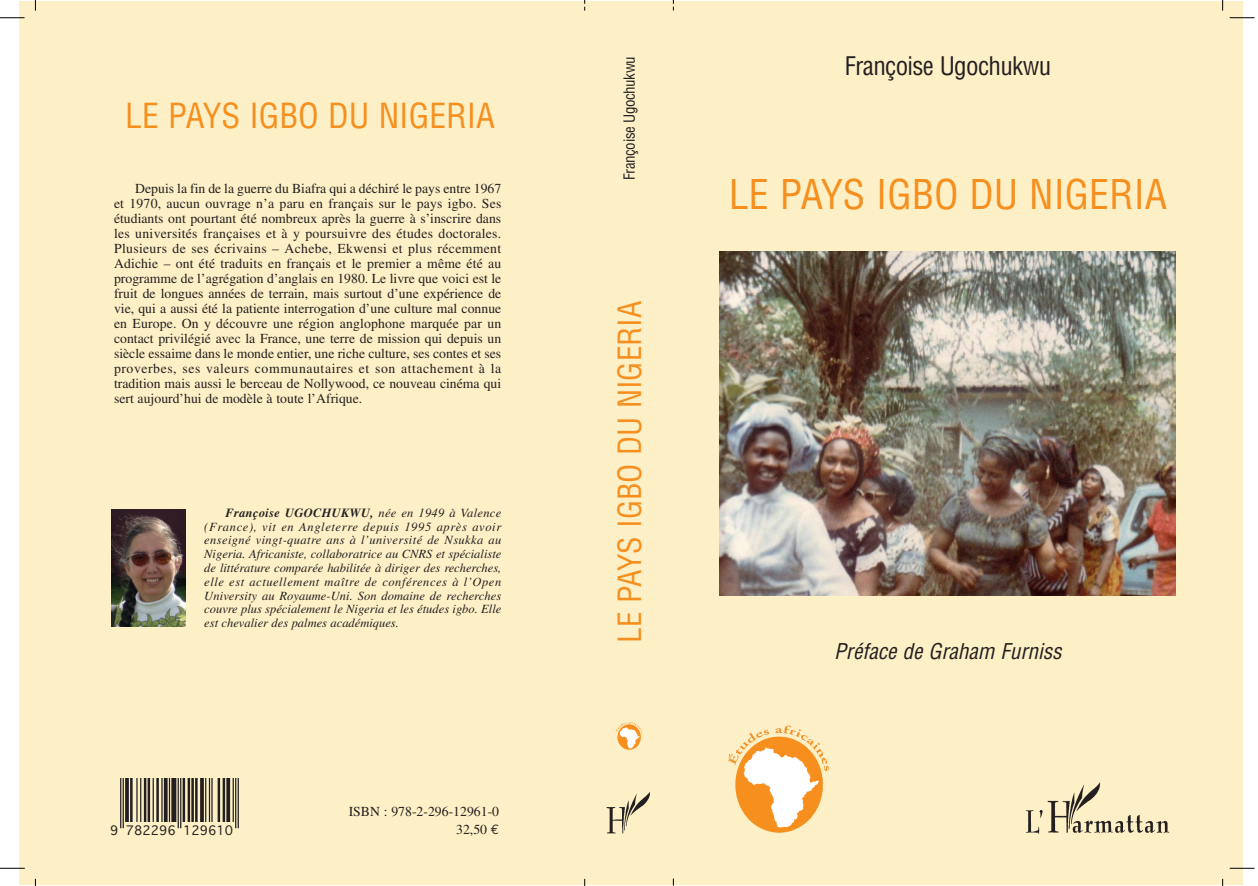
<style>
.page{position:relative;width:1258px;height:886px;background:#fff}
.page>*{position:absolute;margin:0;border:0;box-sizing:border-box;transform-origin:0 0}
.t1{font:condensed 40px "Helvetica";color:#f68f1e}
.t2{font:condensed 33.75px "Helvetica";color:#f68f1e}
.t3{font:condensed 31.25px "Helvetica";color:#f68f1e}
.t4{font:condensed 25px "Helvetica";letter-spacing:-.025em;color:#231f20}
.t5{font:italic condensed 21.25px "Helvetica";color:#231f20}
.t6{font:condensed 15px "Helvetica";letter-spacing:-.025em;color:#231f20}
.t7{font:13.75px/15px "Times";color:#231f20;text-align:justify}
.t8{font:italic 12.5px/13.8px "Times";color:#231f20;text-align:justify}
.t9{font:12.5px "Geneva";color:#231f20}
.s1{font-weight:700}
.s2{font-family:"Euro Mono"}
</style>
<div class="page">
<div style="left:20px;top:1px;width:1223px;height:884px;background:#fef0c6"></div>
<svg style="left:0;top:18px;width:25px;height:1px"></svg>
<svg style="left:0;top:868px;width:25px;height:1px"></svg>
<svg style="left:1230px;top:18px;width:24px;height:1px"></svg>
<svg style="left:1230px;top:868px;width:24px;height:1px"></svg>
<img style="left:1025px;top:782px;width:145px;height:52px">
<img style="left:606px;top:792px;width:44px;height:41px">
<hr style="left:120px;top:779px;width:1px;height:49px;background:#231f20">
<hr style="left:123px;top:779px;width:1px;height:49px;background:#231f20">
<hr style="left:125px;top:779px;width:1px;height:43px;background:#231f20">
<hr style="left:126px;top:779px;width:2px;height:43px;background:#231f20">
<hr style="left:128px;top:779px;width:1px;height:43px;background:#231f20">
<hr style="left:130px;top:779px;width:1px;height:43px;background:#231f20">
<hr style="left:131px;top:779px;width:2px;height:43px;background:#231f20">
<hr style="left:136px;top:779px;width:2px;height:43px;background:#231f20">
<hr style="left:140px;top:779px;width:1px;height:43px;background:#231f20">
<hr style="left:144px;top:779px;width:1px;height:43px;background:#231f20">
<hr style="left:145px;top:779px;width:1px;height:43px;background:#231f20">
<hr style="left:148px;top:779px;width:1px;height:43px;background:#231f20">
<hr style="left:149px;top:779px;width:1px;height:43px;background:#231f20">
<hr style="left:153px;top:779px;width:1px;height:43px;background:#231f20">
<hr style="left:156px;top:779px;width:2px;height:43px;background:#231f20">
<hr style="left:158px;top:779px;width:1px;height:43px;background:#231f20">
<hr style="left:161px;top:779px;width:2px;height:43px;background:#231f20">
<hr style="left:164px;top:779px;width:1px;height:43px;background:#231f20">
<hr style="left:165px;top:779px;width:1px;height:43px;background:#231f20">
<hr style="left:166px;top:779px;width:2px;height:43px;background:#231f20">
<hr style="left:169px;top:779px;width:1px;height:43px;background:#231f20">
<hr style="left:171px;top:779px;width:2px;height:43px;background:#231f20">
<hr style="left:173px;top:779px;width:1px;height:43px;background:#231f20">
<hr style="left:174px;top:779px;width:1px;height:43px;background:#231f20">
<hr style="left:175px;top:779px;width:1px;height:43px;background:#231f20">
<hr style="left:178px;top:779px;width:1px;height:49px;background:#231f20">
<hr style="left:180px;top:779px;width:1px;height:49px;background:#231f20">
<hr style="left:183px;top:779px;width:1px;height:43px;background:#231f20">
<hr style="left:184px;top:779px;width:1px;height:43px;background:#231f20">
<hr style="left:188px;top:779px;width:1px;height:43px;background:#231f20">
<hr style="left:189px;top:779px;width:1px;height:43px;background:#231f20">
<hr style="left:191px;top:779px;width:2px;height:43px;background:#231f20">
<hr style="left:193px;top:779px;width:1px;height:43px;background:#231f20">
<hr style="left:195px;top:779px;width:1px;height:43px;background:#231f20">
<hr style="left:196px;top:779px;width:2px;height:43px;background:#231f20">
<hr style="left:200px;top:779px;width:1px;height:43px;background:#231f20">
<hr style="left:201px;top:779px;width:2px;height:43px;background:#231f20">
<hr style="left:203px;top:779px;width:1px;height:43px;background:#231f20">
<hr style="left:205px;top:779px;width:1px;height:43px;background:#231f20">
<hr style="left:209px;top:779px;width:1px;height:43px;background:#231f20">
<hr style="left:211px;top:779px;width:2px;height:43px;background:#231f20">
<hr style="left:218px;top:779px;width:1px;height:43px;background:#231f20">
<hr style="left:219px;top:779px;width:1px;height:43px;background:#231f20">
<hr style="left:223px;top:779px;width:1px;height:43px;background:#231f20">
<hr style="left:224px;top:779px;width:1px;height:43px;background:#231f20">
<hr style="left:226px;top:779px;width:2px;height:43px;background:#231f20">
<hr style="left:228px;top:779px;width:1px;height:43px;background:#231f20">
<hr style="left:229px;top:779px;width:1px;height:43px;background:#231f20">
<hr style="left:233px;top:779px;width:1px;height:43px;background:#231f20">
<hr style="left:235px;top:779px;width:1px;height:49px;background:#231f20">
<hr style="left:238px;top:779px;width:1px;height:49px;background:#231f20">
<img style="left:728px;top:725px;width:102px;height:108px">
<img style="left:616px;top:721px;width:27px;height:29px">
<img style="left:719px;top:252px;width:456px;height:343px">
<img style="left:111px;top:509px;width:75px;height:118px">
<h2 class="t2" style="left:125px;top:97px;width:371px">LE PAYS IGBO DU NIGERIA</h2>
<p class="t7" style="left:114px;top:182px;width:389px;text-indent:21px">Depuis la fin de la guerre du Biafra qui a déchiré le pays entre 1967 et 1970, aucun ouvrage n’a paru en français sur le pays igbo. Ses étudiants ont pourtant été nombreux après la guerre à s’inscrire dans les universités françaises et à y poursuivre des études doctorales.<br>Plusieurs de ses écrivains – Achebe, Ekwensi et plus récemment Adichie – ont été traduits en français et le premier a même été au programme de l’agrégation d’anglais en 1980. Le livre que voici est le fruit de longues années de terrain, mais surtout d’une expérience de vie, qui a aussi été la patiente interrogation d’une culture mal connue en Europe. On y découvre une région anglophone marquée par un contact privilégié avec la France, une terre de mission qui depuis un siècle essaime dans le monde entier, une riche culture, ses contes et ses proverbes, ses valeurs communautaires et son attachement à la tradition mais aussi le berceau de Nollywood, ce nouveau cinéma qui sert aujourd’hui de modèle à toute l’Afrique.</p>
<p class="t8" style="left:204px;top:507px;width:299px;text-indent:21px"><span class="s1">Françoise UGOCHUKWU,</span> née en 1949 à Valence (France), vit en Angleterre depuis 1995 après avoir enseigné vingt-quatre ans à l’université de Nsukka au Nigeria. Africaniste, collaboratrice au CNRS et spécialiste de littérature comparée habilitée à diriger des recherches, elle est actuellement maître de conférences à l’Open University au Royaume-Uni. Son domaine de recherches couvre plus spécialement le Nigeria et les études igbo. Elle est chevalier des palmes académiques.</p>
<p class="t7" style="left:349px;top:805px;width:152px">ISBN : 978-2-296-12961-0</p>
<p class="t9" style="left:110px;top:822px;width:124px">9 782296 129610</p>
<p class="t7" style="left:456px;top:824px;width:44px">32,50 <span class="s2">€</span></p>
<p class="t6" style="left:621px;top:180px;width:125px;rotate:-90deg">Françoise Ugochukwu</p>
<h3 class="t3" style="left:612px;top:643px;width:344px;rotate:-90deg">LE PAYS IGBO DU NIGERIA</h3>
<h3 class="t4" style="left:845px;top:52px;width:208px">Françoise Ugochukwu</h3>
<h1 class="t1" style="left:729px;top:171px;width:440px">LE PAYS IGBO DU NIGERIA</h1>
<h3 class="t5" style="left:834px;top:639px;width:229px">Préface de Graham Furniss</h3>
</div>
